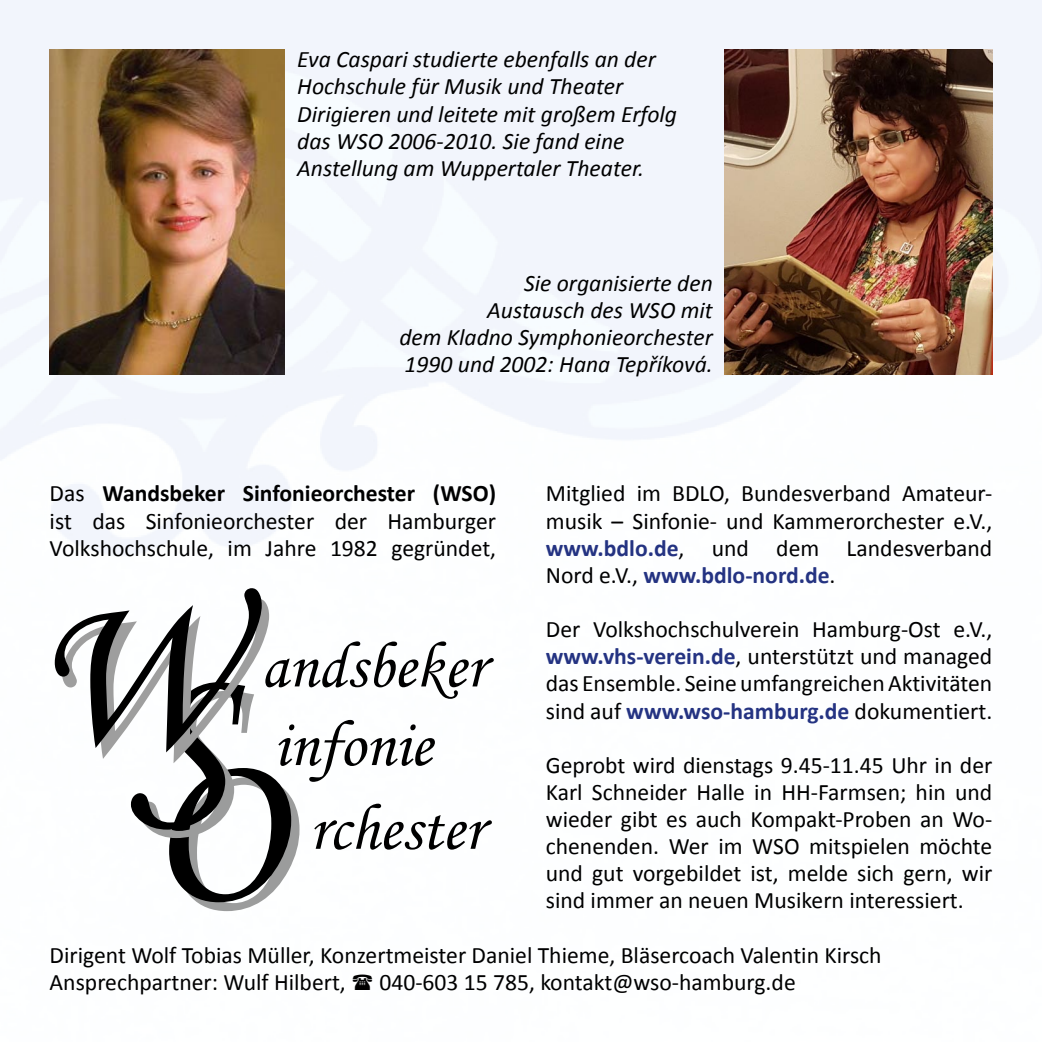
<style>
.page{position:relative;width:1042px;height:1042px;background:#fff}
.page>*{position:absolute;margin:0;border:0;box-sizing:border-box;transform-origin:0 0}
.t1{font:224.53px "Monotype Corsiva";color:#000}
.t2{font:65.45px "Monotype Corsiva";color:#000}
.t3{font:23.62px/27.1px "Calibri";color:#000;text-align:justify}
.t4{font:italic 23.62px/27.1px "Calibri";color:#000;text-align:right}
.s1{font-weight:700}
.s2{font-weight:700;color:#243382}
</style>
<div class="page">
<img style="left:0;top:0;width:857px;height:556px">
<img style="left:857px;top:0;width:185px;height:375px">
<img style="left:724px;top:50px;width:268px;height:324px">
<img style="left:50px;top:50px;width:235px;height:324px">
<p class="t4" style="left:297px;top:45px;width:381px;text-align:left">Eva Caspari studierte ebenfalls an der Hochschule für Musik und Theater Dirigieren und leitete mit großem Erfolg das WSO 2006-2010. Sie fand eine Anstellung am Wuppertaler Theater.</p>
<p class="t4" style="left:399px;top:268px;width:315px">Sie organisierte den<br>Austausch des WSO mit<br>dem Kladno Symphonieorchester<br>1990 und 2002: Hana Tepříková.</p>
<p class="t3" style="left:50px;top:480px;width:448px">Das <span class="s1">Wandsbeker Sinfonieorchester (WSO) </span>ist das Sinfonieorchester der Hamburger Volkshochschule, im Jahre 1982 gegründet,</p>
<p class="t3" style="left:546px;top:480px;width:448px">Mitglied im BDLO, Bundesverband Amateur&shy;musik – Sinfonie- und Kammerorchester e.V., <span class="s2">www.bdlo.de</span>, und dem Landesverband Nord e.V., <span class="s2">www.bdlo-nord.de</span>.</p>
<p class="t3" style="left:546px;top:616px;width:448px">Der Volkshochschulverein Hamburg-Ost e.V., <span class="s2">www.vhs-verein.de</span>, unterstützt und managed das Ensemble. Seine umfangreichen Aktivitäten sind auf <span class="s2">www.wso-hamburg.de</span> dokumentiert.</p>
<p class="t3" style="left:546px;top:751px;width:448px">Geprobt wird dienstags 9.45-11.45 Uhr in der Karl Schneider Halle in HH-Farmsen; hin und wieder gibt es auch Kompakt-Proben an Wo&shy;chenenden. Wer im WSO mitspielen möchte und gut vorgebildet ist, melde sich gern, wir sind immer an neuen Musikern interessiert.</p>
<h1 class="t1" style="left:33px;top:573px;width:197px">WS</h1>
<h2 class="t2" style="left:261px;top:627px;width:226px">andsbeker</h2>
<h2 class="t2" style="left:273px;top:705px;width:160px">infonie</h2>
<h2 class="t2" style="left:309px;top:789px;width:176px">rchester</h2>
<h1 class="t1" style="left:146px;top:694px;width:134px">O</h1>
<p class="t3" style="left:50px;top:941px;width:833px">Dirigent Wolf Tobias Müller, Konzertmeister Daniel Thieme, Bläsercoach Valentin Kirsch<br>Ansprechpartner: Wulf Hilbert,</p>
<p class="t3" style="left:379px;top:968px;width:418px">040-603 15 785, kontakt@wso-hamburg.de</p>
</div>
